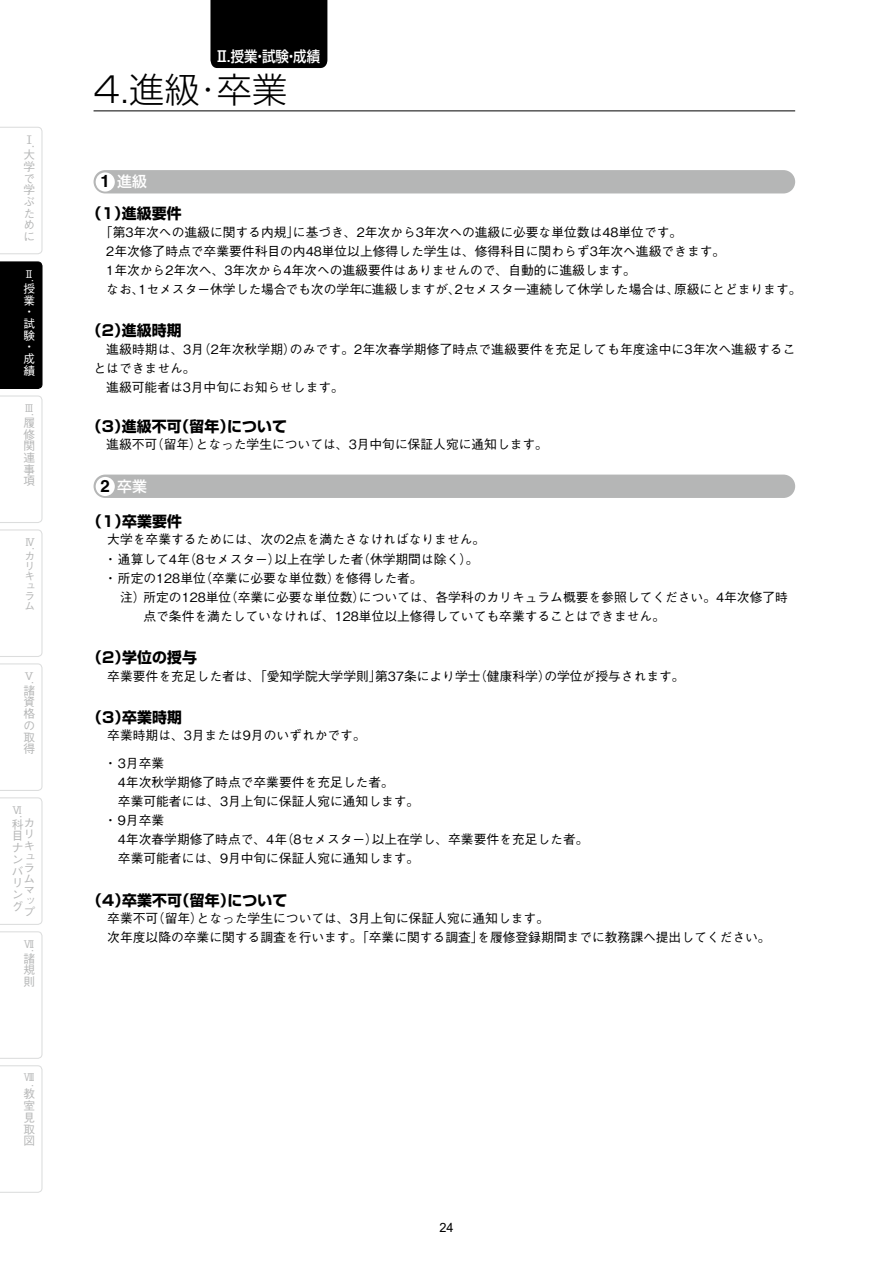
<style>
.page{position:relative;width:893px;height:1263px;background:#fff}
.page>*{position:absolute;margin:0;border:0;box-sizing:border-box;transform-origin:0 0}
.t1{font:300 35.1px "Shin Go Pro";color:#000}
.t2{font:700 14.85px "Shin Go Pro";letter-spacing:.01em;color:#000}
.t3{font:500 14.85px "Shin Go Pro";color:#fff}
.t4{font:500 12.75px/19.2px "Gothic BBB Pro";color:#000}
.t5{font:12.75px "Arial";color:#000}
.t6{font:500 11.7px/11.7px "Gothic BBB Pro";color:#b5b6b6;text-align:justify}
.t7{font:500 11.7px/11.7px "Gothic BBB Pro";color:#fff}
.t8{font:500 11.1px/11.1px "Gothic BBB Pro";color:#b5b6b6;scale:1.05 1}
.t9{font:500 10.65px/10.1px "Gothic BBB Pro";color:#b5b6b6}
.t10{font:500 10.65px "Gothic BBB Pro";color:#fff}
.s1{font-family:"Helvetica LT Std";font-weight:700;font-size:16.95px;color:#000}
</style>
<div class="page">
<svg style="left:0;top:127px;width:43px;height:127px"></svg>
<div style="left:0;top:261px;width:43px;height:128px;background:#000"></div>
<svg style="left:0;top:395px;width:43px;height:128px"></svg>
<svg style="left:0;top:529px;width:43px;height:128px"></svg>
<svg style="left:0;top:663px;width:43px;height:128px"></svg>
<svg style="left:0;top:797px;width:43px;height:128px"></svg>
<svg style="left:0;top:931px;width:43px;height:128px"></svg>
<svg style="left:0;top:1065px;width:43px;height:128px"></svg>
<hr style="left:94px;top:111px;width:701px;height:1px;background:#000">
<div style="left:94px;top:170px;width:701px;height:23px;background:#b5b6b6"></div>
<div style="left:94px;top:475px;width:701px;height:23px;background:#b5b6b6"></div>
<div style="left:210px;top:0;width:117px;height:68px;background:#000"></div>
<p class="t6" style="left:23px;top:131px;width:12px;line-height:14.9px">Ⅰ大</p>
<p class="t6" style="left:23px;top:159px;width:13px">学で学ぶために</p>
<p class="t6" style="left:22px;top:148px;width:5px;rotate:-90deg">.</p>
<p class="t10" style="left:24px;top:265px;width:10px">Ⅱ</p>
<p class="t7" style="left:23px;top:281px;width:13px">授業・試験・成績</p>
<p class="t10" style="left:21px;top:282px;width:4px;rotate:-90deg">.</p>
<p class="t9" style="left:24px;top:402px;width:10px">Ⅲ</p>
<p class="t6" style="left:23px;top:415px;width:13px">履修関連事項</p>
<p class="t9" style="left:23px;top:416px;width:4px;rotate:-90deg">.</p>
<p class="t9" style="left:24px;top:534px;width:12px;line-height:13.5px">Ⅳカ</p>
<p class="t9" style="left:24px;top:559px;width:12px">リキュラム</p>
<p class="t9" style="left:23px;top:550px;width:4px;rotate:-90deg">.</p>
<p class="t9" style="left:24px;top:670px;width:11px">Ⅴ</p>
<p class="t6" style="left:23px;top:683px;width:13px">諸資格の取得</p>
<p class="t9" style="left:23px;top:684px;width:4px;rotate:-90deg">.</p>
<p class="t9" style="left:12px;top:804px;width:11px">Ⅵ</p>
<p class="t6" style="left:12px;top:817px;width:13px;text-align:left">科目ナンバリング</p>
<p class="t9" style="left:11px;top:818px;width:4px;rotate:-90deg">.</p>
<p class="t8" style="left:23px;top:816px;width:13px">カリキュラムマップ</p>
<p class="t9" style="left:24px;top:937px;width:11px">Ⅶ</p>
<p class="t6" style="left:23px;top:951px;width:13px">諸規則</p>
<p class="t9" style="left:23px;top:951px;width:4px;rotate:-90deg">.</p>
<p class="t9" style="left:24px;top:1071px;width:12px">Ⅷ</p>
<p class="t6" style="left:23px;top:1087px;width:13px">教室見取図</p>
<p class="t9" style="left:23px;top:1087px;width:4px;rotate:-90deg">.</p>
<p class="t3" style="left:214px;top:44px;width:107px">Ⅱ.授業・試験・成績</p>
<h1 class="t1" style="left:94px;top:61px;width:195px">4.進級・卒業</h1>
<p class="t3" style="left:100px;top:169px;width:48px"><span class="s1">1</span> 進級</p>
<p class="t2" style="left:87px;top:202px;width:96px">（1）進級要件</p>
<p class="t4" style="left:106px;top:221px;width:697px;text-indent:-6px">「第3年次への進級に関する内規」に基づき、2年次から3年次への進級に必要な単位数は48単位です。<br>2年次修了時点で卒業要件科目の内48単位以上修得した学生は、修得科目に関わらず3年次へ進級できます。<br>1年次から2年次ヘ、3年次から4年次への進級要件はありませんので、自動的に進級します。<br>なお、1セメスター休学した場合でも次の学年に進級しますが、2セメスタ一連続して休学した場合は、原級にとどまります。</p>
<p class="t2" style="left:87px;top:319px;width:96px">（2）進級時期</p>
<p class="t4" style="left:106px;top:338px;width:691px">進級時期は、3月（2年次秋学期）のみです。2年次春学期修了時点で進級要件を充足しても年度途中に3年次ヘ進級するこ</p>
<p class="t4" style="left:94px;top:357px;width:104px">とはできません。</p>
<p class="t4" style="left:106px;top:376px;width:239px">進級可能者は3月中旬にお知らせします。</p>
<p class="t2" style="left:87px;top:415px;width:202px">（3）進級不可（留年）について</p>
<p class="t4" style="left:106px;top:433px;width:443px">進級不可（留年）となった学生については、3月中旬に保証人宛に通知します。</p>
<p class="t3" style="left:100px;top:474px;width:48px"><span class="s1">2</span> 卒業</p>
<p class="t2" style="left:87px;top:510px;width:96px">（1）卒業要件</p>
<p class="t4" style="left:104px;top:528px;width:383px">大学を卒業するためには、次の2点を満たさなければなりません。・通算して4年（8セメスター）以上在学した者（休学期間は除く）。・所定の128単位（卒業に必要な単位数）を修得した者。</p>
<p class="t4" style="left:143px;top:586px;width:646px;text-indent:-23px">注）所定の128単位（卒業に必要な単位数）については、各学科のカリキュラム概要を参照してください。4年次修了時点で条件を満たしていなければ、128単位以上修得していても卒業することはできません。</p>
<p class="t2" style="left:87px;top:646px;width:111px">（2）学位の授与</p>
<p class="t4" style="left:107px;top:665px;width:579px">卒業要件を充足した者は、「愛知学院大学学則」第37条により学士（健康科学）の学位が授与されます。</p>
<p class="t2" style="left:87px;top:705px;width:96px">（3）卒業時期</p>
<p class="t4" style="left:104px;top:720px;width:263px;line-height:27.6px">卒業時期は、3月または9月のいずれかです。・3月卒業</p>
<p class="t4" style="left:118px;top:771px;width:277px">4年次秋学期修了時点で卒業要件を充足した者。</p>
<p class="t4" style="left:118px;top:790px;width:303px">卒業可能者には、3月上旬に保証人宛に通知します。</p>
<p class="t4" style="left:104px;top:809px;width:62px">・9月卒業</p>
<p class="t4" style="left:118px;top:828px;width:472px">4年次春学期修了時点で、4年（8セメスター）以上在学し、卒業要件を充足した者。</p>
<p class="t4" style="left:118px;top:847px;width:303px">卒業可能者には、9月中旬に保証人宛に通知します。</p>
<p class="t2" style="left:87px;top:888px;width:202px">（4）卒業不可（留年）について</p>
<p class="t4" style="left:107px;top:907px;width:665px">卒業不可（留年）となった学生については、3月上旬に保証人宛に通知します。<br>次年度以降の卒業に関する調査を行います。「卒業に関する調査」を履修登録期間までに教務課ヘ提出してください。</p>
<p class="t5" style="left:439px;top:1219px;width:16px">24</p>
</div>
